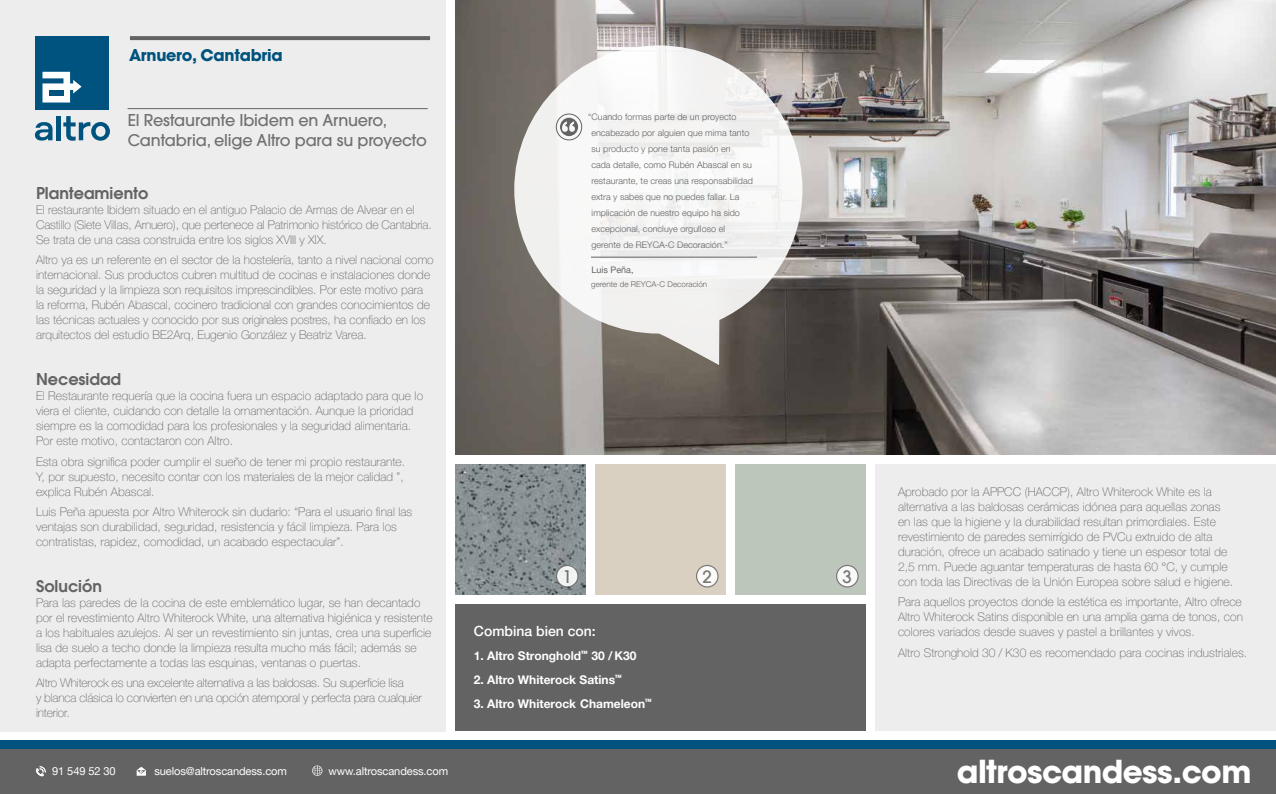
<style>
.page{position:relative;width:1276px;height:794px;background:#fff}
.page>*{position:absolute;margin:0;border:0;box-sizing:border-box;transform-origin:0 0}
.t1{font:700 31px "Avant Garde";letter-spacing:-.02em;color:#fff}
.t2{font:500 17px "Avant Garde";color:#706f6f}
.t3{font:500 16px/20px "Avant Garde";letter-spacing:-.01em;color:#646363}
.t4{font:600 16px "Avant Garde";color:#646363}
.t5{font:700 16px "Avant Garde";letter-spacing:-.02em;color:#00537e}
.t6{font:500 14px "Helvetica Neue LT Pro";color:#fff}
.t7{font:100 12px/15px "Helvetica Neue LT Pro";letter-spacing:.005em;color:#646363}
.t8{font:100 12px/15px "Helvetica Neue LT Pro";letter-spacing:-.015em;color:#646363}
.t9{font:700 12px "Helvetica Neue LT Pro";color:#fff}
.t10{font:11px "Helvetica Neue LT Pro";letter-spacing:-.01em;color:#fff}
.t11{font:300 9px/16px "Helvetica Neue LT Pro";letter-spacing:.005em;color:#646363}
.t12{font:9px "Helvetica Neue LT Pro";color:#646363}
.t13{font:300 8px "Helvetica Neue LT Pro";letter-spacing:.005em;color:#646363}
</style>
<div class="page">
<img style="left:456px;top:0;width:820px;height:455px">
<div style="left:0;top:749px;width:1276px;height:45px;background:#646363"></div>
<svg style="left:137px;top:767px;width:9px;height:8px"></svg>
<svg style="left:35px;top:766px;width:11px;height:11px"></svg>
<svg style="left:312px;top:765px;width:10px;height:11px"></svg>
<img style="left:456px;top:465px;width:130px;height:130px">
<div style="left:876px;top:465px;width:400px;height:266px;background:#ededed"></div>
<div style="left:0;top:0;width:446px;height:731px;background:#ededed"></div>
<div style="left:596px;top:465px;width:130px;height:130px;background:#dad0c1"></div>
<div style="left:736px;top:465px;width:130px;height:130px;background:#bcc6bb"></div>
<svg style="left:556px;top:565px;width:22px;height:22px"></svg>
<div style="left:556px;top:565px;width:22px;height:22px;border:1px solid #706f6f;border-radius:50%"></div>
<svg style="left:836px;top:565px;width:22px;height:22px"></svg>
<div style="left:836px;top:565px;width:22px;height:22px;border:1px solid #706f6f;border-radius:50%"></div>
<svg style="left:696px;top:565px;width:22px;height:22px"></svg>
<div style="left:696px;top:565px;width:22px;height:22px;border:1px solid #706f6f;border-radius:50%"></div>
<div style="left:456px;top:604px;width:410px;height:127px;background:#646363"></div>
<div style="left:0;top:740px;width:1276px;height:9px;background:#00537e"></div>
<hr style="left:56px;top:116px;width:4px;height:24px;background:#00537e">
<svg style="left:35px;top:122px;width:18px;height:19px"></svg>
<svg style="left:63px;top:116px;width:47px;height:25px"></svg>
<div style="left:36px;top:36px;width:73px;height:74px;background:#00537e"></div>
<svg style="left:42px;top:72px;width:40px;height:30px"></svg>
<div style="left:49px;top:90px;width:14px;height:6px;background:#00537e"></div>
<svg style="left:130px;top:36px;width:300px;height:4px"></svg>
<hr style="left:128px;top:108px;width:300px;height:1px;background:#646363">
<svg style="left:514px;top:45px;width:288px;height:320px;fill:#f1f1f0"></svg>
<div style="left:556px;top:114px;width:26px;height:26px;border:1px solid #646363;border-radius:50%"></div>
<svg style="left:560px;top:118px;width:18px;height:18px"></svg>
<hr style="left:591px;top:257px;width:166px;height:1px;background:#646363">
<h3 class="t5" style="left:129px;top:45px;width:155px">Arnuero, Cantabria</h3>
<h3 class="t3" style="left:128px;top:110px;width:301px">El Restaurante Ibidem en Arnuero,<br>Cantabria, elige Altro para su proyecto</h3>
<h3 class="t4" style="left:36px;top:182px;width:114px">Planteamiento</h3>
<p class="t7" style="left:36px;top:202px;width:397px">El restaurante Ibidem situado en el antiguo Palacio de Armas de Alvear en el<br>Castillo (Siete Villas, Arnuero), que pertenece al Patrimonio histórico de Cantabria.<br>Se trata de una casa construida entre los siglos XVIII y XIX.</p>
<p class="t7" style="left:36px;top:252px;width:399px">Altro ya es un referente en el sector de la hostelería, tanto a nivel nacional como internacional. Sus productos cubren multitud de cocinas e instalaciones donde la seguridad y la limpieza son requisitos imprescindibles. Por este motivo para la reforma, Rubén Abascal, cocinero tradicional con grandes conocimientos de las técnicas actuales y conocido por sus originales postres, ha confiado en los arquitectos del estudio BE2Arq, Eugenio González y Beatriz Varea.</p>
<h3 class="t4" style="left:36px;top:368px;width:87px">Necesidad</h3>
<p class="t7" style="left:36px;top:388px;width:388px">El Restaurante requería que la cocina fuera un espacio adaptado para que lo viera el cliente, cuidando con detalle la ornamentación. Aunque la prioridad siempre es la comodidad para los profesionales y la seguridad alimentaria.<br>Por este motivo, contactaron con Altro.</p>
<p class="t7" style="left:36px;top:453px;width:371px;text-align:justify">Esta obra significa poder cumplir el sueño de tener mi propio restaurante.<br>Y, por supuesto, necesito contar con los materiales de la mejor calidad ”, explica Rubén Abascal.</p>
<p class="t7" style="left:36px;top:504px;width:378px">Luis Peña apuesta por Altro Whiterock sin dudarlo: “Para el usuario final las ventajas son durabilidad, seguridad, resistencia y fácil limpieza. Para los contratistas, rapidez, comodidad, un acabado espectacular”.</p>
<h3 class="t4" style="left:36px;top:575px;width:67px">Solución</h3>
<p class="t7" style="left:36px;top:595px;width:398px">Para las paredes de la cocina de este emblemático lugar, se han decantado por el revestimiento Altro Whiterock White, una alternativa higiénica y resistente a los habituales azulejos. Al ser un revestimiento sin juntas, crea una superficie lisa de suelo a techo donde la limpieza resulta mucho más fácil; además se adapta perfectamente a todas las esquinas, ventanas o puertas.</p>
<p class="t8" style="left:36px;top:675px;width:387px">Altro Whiterock es una excelente alternativa a las baldosas. Su superficie lisa<br>y blanca clásica lo convierten en una opción atemporal y perfecta para cualquier interior.</p>
<p class="t10" style="left:52px;top:764px;width:65px">91 549 52 30</p>
<p class="t10" style="left:154px;top:764px;width:134px">suelos@altroscandess.com</p>
<p class="t10" style="left:328px;top:764px;width:121px">www.altroscandess.com</p>
<p class="t11" style="left:591px;top:109px;width:163px;text-indent:-3px">“Cuando formas parte de un proyecto encabezado por alguien que mima tanto su producto y pone tanta pasión en<br>cada detalle, como Rubén Abascal en su restaurante, te creas una responsabilidad extra y sabes que no puedes fallar. La implicación de nuestro equipo ha sido excepcional, concluye orgulloso el gerente de REYCA-C Decoración.”</p>
<p class="t12" style="left:591px;top:264px;width:44px">Luis Peña,</p>
<p class="t13" style="left:591px;top:279px;width:117px">gerente de REYCA-C Decoración</p>
<h2 class="t2" style="left:562px;top:566px;width:11px">1</h2>
<h2 class="t2" style="left:702px;top:566px;width:11px">2</h2>
<h2 class="t2" style="left:842px;top:566px;width:11px">3</h2>
<p class="t6" style="left:474px;top:623px;width:123px">Combina bien con:</p>
<p class="t9" style="left:474px;top:648px;width:164px">1. Altro Stronghold<sup>™</sup> 30 / K30</p>
<p class="t9" style="left:474px;top:672px;width:150px">2. Altro Whiterock Satins<sup>™</sup></p>
<p class="t9" style="left:474px;top:696px;width:180px">3. Altro Whiterock Chameleon<sup>™</sup></p>
<p class="t7" style="left:898px;top:484px;width:337px">Aprobado por la APPCC (HACCP), Altro Whiterock White es la alternativa a las baldosas cerámicas idónea para aquellas zonas en las que la higiene y la durabilidad resultan primordiales. Este revestimiento de paredes semirrígido de PVCu extruido de alta duración, ofrece un acabado satinado y tiene un espesor total de 2,5 mm. Puede aguantar temperaturas de hasta 60 °C, y cumple con toda las Directivas de la Unión Europea sobre salud e higiene.</p>
<p class="t7" style="left:898px;top:594px;width:346px;text-align:justify">Para aquellos proyectos donde la estética es importante, Altro ofrece Altro Whiterock Satins disponible en una amplia gama de tonos, con colores variados desde suaves y pastel a brillantes y vivos.</p>
<p class="t7" style="left:898px;top:645px;width:351px">Altro Stronghold 30 / K30 es recomendado para cocinas industriales.</p>
<h1 class="t1" style="left:956px;top:751px;width:296px">altroscandess.com</h1>
</div>
